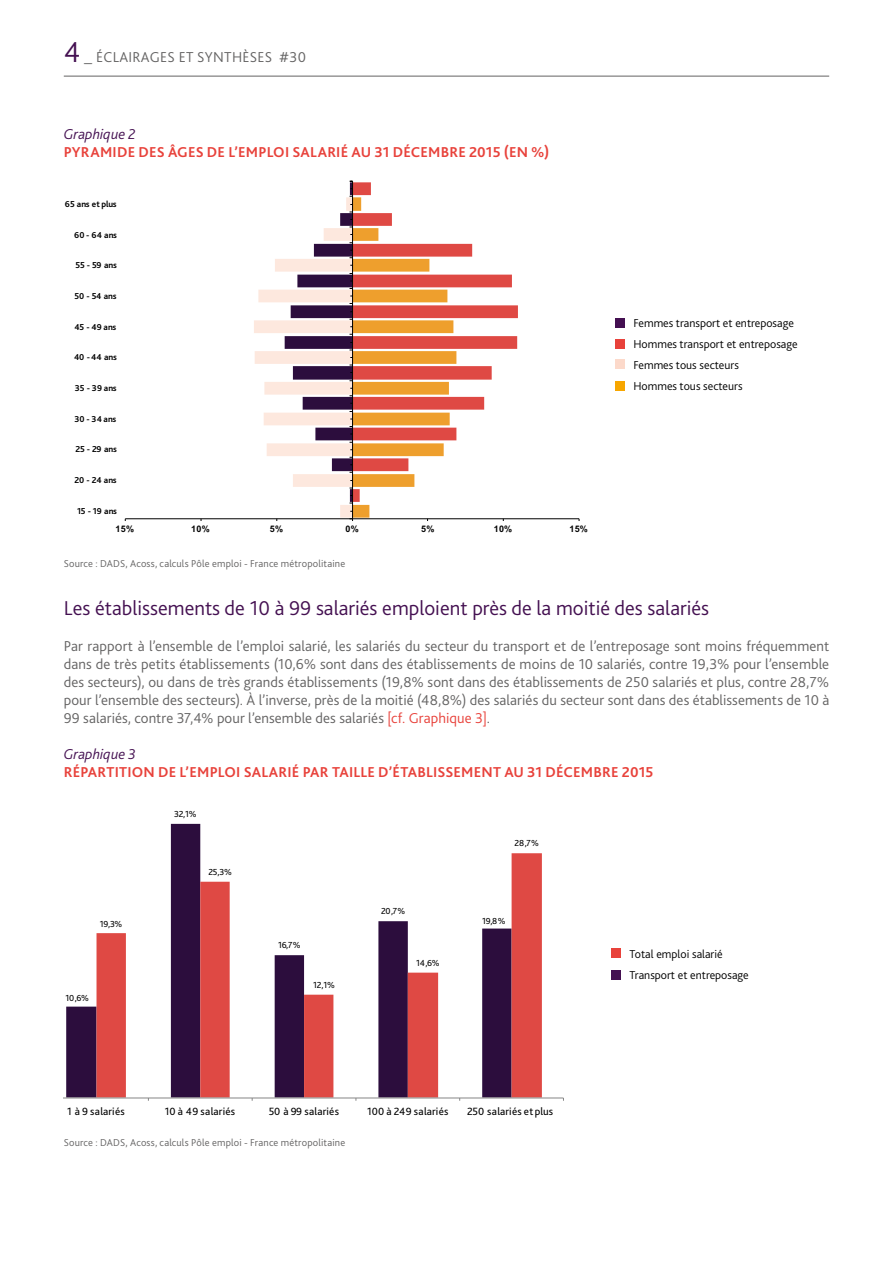
<style>
.page{position:relative;width:893px;height:1263px;background:#fff}
.page>*{position:absolute;margin:0;border:0;box-sizing:border-box;transform-origin:0 0}
.t1{font:300 21px "Bliss 2";color:#441051}
.t2{font:300 15px/18px "Bliss 2";letter-spacing:.01em;color:#646363;text-align:justify}
.t3{font:700 15px "Bliss 2";letter-spacing:.01em;color:#e8423b}
.t4{font:italic 300 15px "Bliss 2";color:#441051}
.t5{font:300 12px/21px "Bliss 2";color:#000}
.t6{font:10.95px "Bliss 2";letter-spacing:.02em;color:#000}
.t7{font:10.95px "Bliss 2";color:#000}
.t8{font:300 10.5px "Bliss 2";letter-spacing:.015em;color:#646363}
.t9{font:9.15px "Bliss 2";letter-spacing:-.02em;color:#000}
.t10{font:700 9px "Bliss 2";letter-spacing:-.03em;color:#000}
.t11{font:700 9px "Arial";letter-spacing:.025em;color:#000}
.s1{font-size:30px;color:#441051}
.s2{font-size:18px}
.s3{color:#e8423b}
</style>
<div class="page">
<hr style="left:64px;top:76px;width:765px;height:1px;background:#646363">
<svg style="left:456px;top:243px;width:62px;height:198px"></svg>
<hr style="left:125px;top:518px;width:454px;height:1px;background:#000">
<svg style="left:254px;top:181px;width:202px;height:340px"></svg>
<div style="left:437px;top:176px;width:158px;height:59px;background:#fff"></div>
<div style="left:615px;top:318px;width:10px;height:9px;background:#441051"></div>
<div style="left:615px;top:339px;width:10px;height:10px;background:#e8423b"></div>
<div style="left:615px;top:360px;width:10px;height:9px;background:#fcd9ca"></div>
<div style="left:615px;top:381px;width:10px;height:9px;background:#f7a600"></div>
<svg style="left:66px;top:824px;width:135px;height:273px"></svg>
<svg style="left:97px;top:853px;width:445px;height:244px"></svg>
<hr style="left:64px;top:1097px;width:499px;height:1px;background:#868686">
<div style="left:611px;top:949px;width:10px;height:9px;background:#e8423b"></div>
<div style="left:611px;top:970px;width:10px;height:9px;background:#441051"></div>
<p class="t2" style="left:64px;top:48px;width:244px"><span class="s1">4</span> <span class="s2">_</span> ÉCLAIRAGES ET SYNTHÈSES #30</p>
<p class="t4" style="left:64px;top:125px;width:73px">Graphique 2</p>
<p class="t3" style="left:64px;top:143px;width:487px">PYRAMIDE DES ÂGES DE L’EMPLOI SALARIÉ AU 31 DÉCEMBRE 2015 (EN %)</p>
<p class="t10" style="left:65px;top:198px;width:53px">65 ans et plus</p>
<p class="t10" style="left:74px;top:229px;width:44px">60 - 64 ans</p>
<p class="t10" style="left:76px;top:260px;width:43px">55 - 59 ans</p>
<p class="t10" style="left:75px;top:290px;width:44px">50 - 54 ans</p>
<p class="t10" style="left:74px;top:321px;width:44px">45 - 49 ans</p>
<p class="t10" style="left:74px;top:352px;width:44px">40 -44 ans</p>
<p class="t10" style="left:75px;top:382px;width:44px">35 - 39 ans</p>
<p class="t10" style="left:74px;top:413px;width:44px">30 - 34 ans</p>
<p class="t10" style="left:76px;top:444px;width:43px">25 - 29 ans</p>
<p class="t10" style="left:75px;top:475px;width:44px">20 - 24 ans</p>
<p class="t10" style="left:77px;top:505px;width:41px">15 - 19 ans</p>
<p class="t11" style="left:116px;top:523px;width:20px">15%</p>
<p class="t11" style="left:191px;top:523px;width:20px">10%</p>
<p class="t11" style="left:270px;top:523px;width:15px">5%</p>
<p class="t11" style="left:345px;top:523px;width:15px">0%</p>
<p class="t11" style="left:421px;top:523px;width:15px">5%</p>
<p class="t11" style="left:494px;top:523px;width:20px">10%</p>
<p class="t11" style="left:569px;top:523px;width:20px">15%</p>
<p class="t5" style="left:633px;top:313px;width:166px">Femmes transport et entreposage<br>Hommes transport et entreposage<br>Femmes tous secteurs<br>Hommes tous secteurs</p>
<p class="t8" style="left:64px;top:556px;width:283px">Source : DADS, Acoss, calculs Pôle emploi - France métropolitaine</p>
<h1 class="t1" style="left:64px;top:594px;width:647px">Les établissements de 10 à 99 salariés emploient près de la moitié des salariés</h1>
<p class="t2" style="left:64px;top:636px;width:767px">Par rapport à l’ensemble de l’emploi salarié, les salariés du secteur du transport et de l’entreposage sont moins fréquemment dans de très petits établissements (10,6% sont dans des établissements de moins de 10 salariés, contre 19,3% pour l’ensemble des secteurs), ou dans de très grands établissements (19,8% sont dans des établissements de 250 salariés et plus, contre 28,7% pour l’ensemble des secteurs). À l’inverse, près de la moitié (48,8%) des salariés du secteur sont dans des établissements de 10 à 99 salariés, contre 37,4% pour l’ensemble des salariés <span class="s3">[cf. Graphique 3]</span>.</p>
<p class="t4" style="left:64px;top:744px;width:74px">Graphique 3</p>
<p class="t3" style="left:64px;top:762px;width:591px">RÉPARTITION DE L’EMPLOI SALARIÉ PAR TAILLE D’ÉTABLISSEMENT AU 31 DÉCEMBRE 2015</p>
<p class="t9" style="left:174px;top:808px;width:24px">32,1%</p>
<p class="t9" style="left:208px;top:866px;width:25px">25,3%</p>
<p class="t9" style="left:515px;top:837px;width:26px">28,7%</p>
<p class="t9" style="left:66px;top:992px;width:25px">10,6%</p>
<p class="t9" style="left:381px;top:905px;width:26px">20,7%</p>
<p class="t9" style="left:100px;top:918px;width:24px">19,3%</p>
<p class="t9" style="left:482px;top:916px;width:25px">19,8%</p>
<p class="t9" style="left:278px;top:939px;width:24px">16,7%</p>
<p class="t9" style="left:313px;top:979px;width:23px">12,1%</p>
<p class="t9" style="left:416px;top:957px;width:25px">14,6%</p>
<p class="t6" style="left:67px;top:1104px;width:59px">1 à 9 salariés</p>
<p class="t6" style="left:165px;top:1104px;width:72px">10 à 49 salariés</p>
<p class="t6" style="left:269px;top:1104px;width:72px">50 à 99 salariés</p>
<p class="t6" style="left:367px;top:1104px;width:83px">100 à 249 salariés</p>
<p class="t7" style="left:467px;top:1104px;width:88px">250 salariés et plus</p>
<p class="t8" style="left:64px;top:1135px;width:283px">Source : DADS, Acoss, calculs Pôle emploi - France métropolitaine</p>
<p class="t5" style="left:630px;top:943px;width:121px">Total emploi salarié<br>Transport et entreposage</p>
</div>
